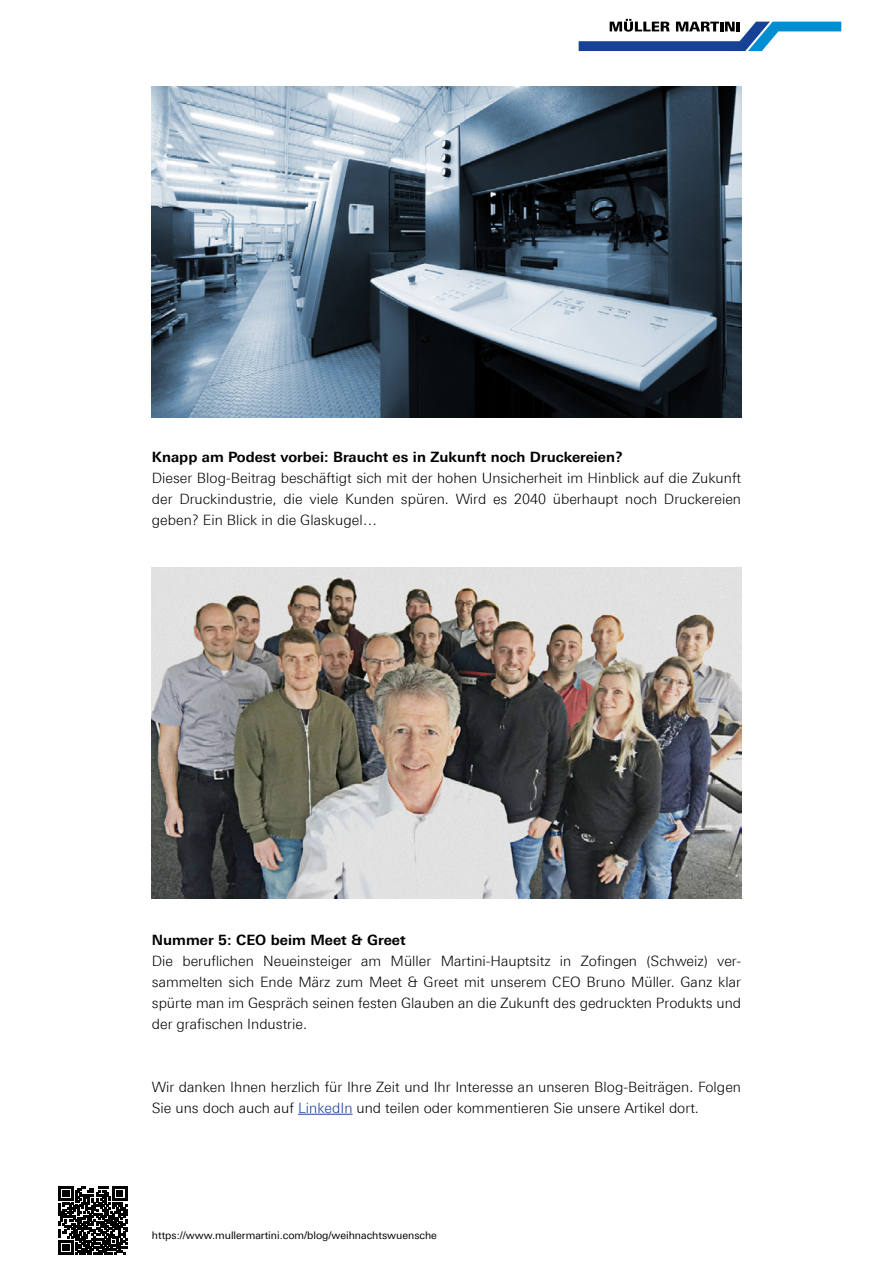
<style>
.page{position:relative;width:893px;height:1263px;background:#fff}
.page>*{position:absolute;margin:0;border:0;box-sizing:border-box;transform-origin:0 0}
.t1{font:300 14.25px/21px "Linotype Univers 330";color:#000;text-align:justify}
.t2{font:700 14.25px "Linotype Univers 630";color:#000}
.t3{font:10.5px "Linotype Univers 430";color:#000}
.s1{color:#164194}
</style>
<div class="page">
<svg style="left:579px;top:19px;width:262px;height:32px"></svg>
<svg style="left:59px;top:1186px;width:68px;height:69px"></svg>
<hr style="left:298px;top:1114px;width:55px;height:1px;background:#164194">
<img style="left:152px;top:86px;width:589px;height:332px">
<img style="left:152px;top:567px;width:589px;height:331px">
<p class="t2" style="left:152px;top:448px;width:473px">Knapp am Podest vorbei: Braucht es in Zukunft noch Druckereien?</p>
<p class="t1" style="left:152px;top:467px;width:591px">Dieser Blog-Beitrag beschäftigt sich mit der hohen Unsicherheit im Hinblick auf die Zukunft der Druckindustrie, die viele Kunden spüren. Wird es 2040 überhaupt noch Druckereien geben? Ein Blick in die Glaskugel…</p>
<p class="t2" style="left:152px;top:931px;width:255px">Nummer 5: CEO beim Meet &amp; Greet</p>
<p class="t1" style="left:152px;top:950px;width:591px">Die beruflichen Neueinsteiger am Müller Martini-Hauptsitz in Zofingen (Schweiz) ver&shy;sammelten sich Ende März zum Meet &amp; Greet mit unserem CEO Bruno Müller. Ganz klar spürte man im Gespräch seinen festen Glauben an die Zukunft des gedruckten Produkts und der grafischen Industrie.</p>
<p class="t1" style="left:152px;top:1076px;width:591px">Wir danken Ihnen herzlich für Ihre Zeit und Ihr Interesse an unseren Blog-Beiträgen. Folgen<br>Sie uns doch auch auf <span class="s1">LinkedIn</span> und teilen oder kommentieren Sie unsere Artikel dort.</p>
<p class="t3" style="left:152px;top:1229px;width:287px">https://www.mullermartini.com/blog/weihnachtswuensche</p>
</div>
